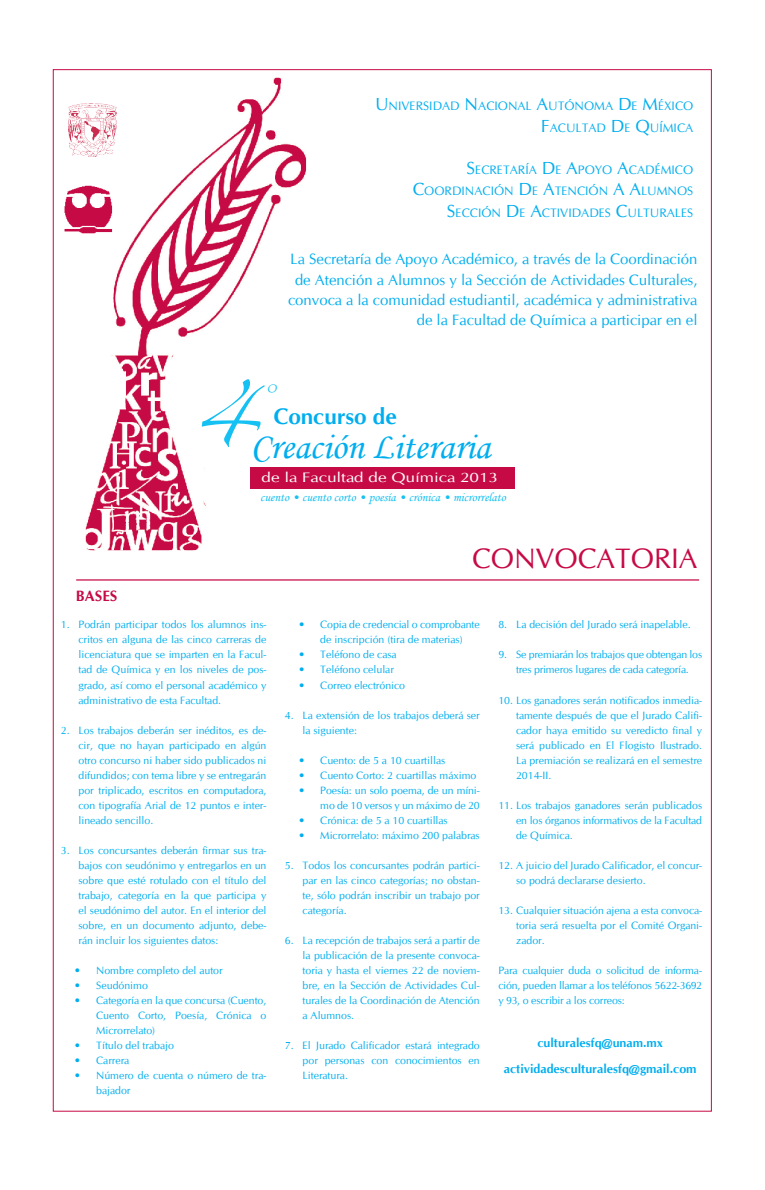
<style>
.page{position:relative;width:765px;height:1190px;background:#fff}
.page>*{position:absolute;margin:0;border:0;box-sizing:border-box;transform-origin:0 0}
.t1{font:60px "Zapfino";color:#15c0f2}
.t2{font:37.5px "Monotype Corsiva";color:#00aeef}
.Body_Text{font:28.12px "CG Omega";color:#c60a45}
.Body_Text-2{font:700 22.5px "CG Omega";color:#00aeef}
.Body_Text-3{font:15px/20px "CG Omega";color:#00aeef;text-align:right}
.Body_Text-4{font:700 15px "CG Omega";color:#c60a45}
.Body_Text-5{font:13.75px "CG Omega";color:#fff;scale:1.25 1}
.Body_Text-6{font:700 12.5px "CG Omega";color:#00aeef}
.t3{font:12.5px "Monotype Corsiva";color:#15c0f2}
.Body_Text-7{font:12.25px "CG Omega";color:#00aeef}
.Body_Text-8{font:10.62px/15px "CG Omega";color:#00aeef;text-align:justify}
.s1{font-size:17.5px}
</style>
<div class="page">
<img style="left:86px;top:78px;width:220px;height:472px">
<div style="left:251px;top:466px;width:264px;height:22px;background:#c60a45"></div>
<img style="left:64px;top:180px;width:52px;height:56px">
<img style="left:69px;top:104px;width:47px;height:52px">
<hr style="left:76px;top:579px;width:623px;height:1px;background:#c60a45">
<p class="Body_Text-7" style="left:375px;top:99px;width:320px"><span class="s1">U</span>NIVERSIDAD <span class="s1">N</span>ACIONAL <span class="s1">A</span>UTÓNOMA <span class="s1">D</span>E <span class="s1">M</span>ÉXICO</p>
<p class="Body_Text-7" style="left:541px;top:120px;width:154px"><span class="s1">F</span>ACU LTAD <span class="s1">D</span>E <span class="s1">Q</span>U ÍMICA</p>
<p class="Body_Text-7" style="left:467px;top:163px;width:228px"><span class="s1">S</span>ECRETARÍA <span class="s1">D</span> E <span class="s1">A</span>POYO <span class="s1">A</span>CADÉMICO</p>
<p class="Body_Text-7" style="left:413px;top:184px;width:282px"><span class="s1">C</span>OORDINACIÓN <span class="s1">D</span>E <span class="s1">A</span>TENCIÓN <span class="s1">A A</span>LUMNOS</p>
<p class="Body_Text-7" style="left:447px;top:205px;width:248px"><span class="s1">S</span>ECCIÓN <span class="s1">D</span>E <span class="s1">A</span>CTIVIDADES <span class="s1">C</span>U LTU RALES</p>
<p class="Body_Text-3" style="left:288px;top:249px;width:411px">La Secretaría de Apoyo Académico, a través de la Coordinación de Atención a Alumnos y la Sección de Actividades Culturales, convoca a la comunidad estudiantil, académica y administrativa de la Facultad de Química a participar en el</p>
<p class="t1" style="left:192px;top:389px;width:80px">4<sup>°</sup></p>
<p class="Body_Text-2" style="left:273px;top:402px;width:125px">Concurso de</p>
<p class="t2" style="left:250px;top:424px;width:242px">Creación Literaria</p>
<p class="Body_Text-5" style="left:262px;top:469px;width:191px">de la Facultad de Química 2013</p>
<p class="t3" style="left:260px;top:489px;width:247px">cuento • cuento corto • poesía • crónica • microrrelato</p>
<p class="Body_Text-4" style="left:76px;top:586px;width:43px">BASES</p>
<p class="Body_Text-8" style="left:79px;top:617px;width:189px;text-indent:-18px">1. Podrán participar todos los alumnos ins&shy;critos en alguna de las cinco carreras de licenciatura que se imparten en la Facul&shy;tad de Química y en los niveles de pos&shy;grado, así como el personal académico y administrativo de esta Facultad.</p>
<p class="Body_Text-8" style="left:79px;top:722px;width:189px;text-indent:-18px">2. Los trabajos deberán ser inéditos, es de&shy;cir, que no hayan participado en algún otro concurso ni haber sido publicados ni difundidos; con tema libre y se entregarán por triplicado, escritos en computadora, con tipografía Arial de 12 puntos e inter&shy;lineado sencillo.</p>
<p class="Body_Text-8" style="left:79px;top:842px;width:189px;text-indent:-18px">3. Los concursantes deberán firmar sus tra&shy;bajos con seudónimo y entregarlos en un sobre que esté rotulado con el título del trabajo, categoría en la que participa y el seudónimo del autor. En el interior del sobre, en un documento adjunto, debe&shy;rán incluir los siguientes datos:</p>
<p class="Body_Text-8" style="left:75px;top:962px;width:149px">• Nombre completo del autor</p>
<p class="Body_Text-8" style="left:75px;top:977px;width:74px">• Seudónimo</p>
<p class="Body_Text-8" style="left:96px;top:992px;width:172px;text-indent:-21px">• Categoría en la que concursa (Cuento, Cuento Corto, Poesía, Crónica o Microrrelato)</p>
<p class="Body_Text-8" style="left:75px;top:1037px;width:100px">• Título del trabajo</p>
<p class="Body_Text-8" style="left:75px;top:1052px;width:56px">• Carrera</p>
<p class="Body_Text-8" style="left:96px;top:1067px;width:172px;text-indent:-21px">• Número de cuenta o número de tra&shy;bajador</p>
<p class="Body_Text" style="left:472px;top:541px;width:227px">CONVOCATORIA</p>
<p class="Body_Text-8" style="left:299px;top:617px;width:182px;text-align:center">• Copia de credencial o comprobante de inscripción (tira de materias)</p>
<p class="Body_Text-8" style="left:299px;top:647px;width:99px">• Teléfono de casa</p>
<p class="Body_Text-8" style="left:299px;top:662px;width:96px">• Teléfono celular</p>
<p class="Body_Text-8" style="left:299px;top:677px;width:108px">• Correo electrónico</p>
<p class="Body_Text-8" style="left:303px;top:707px;width:179px;text-indent:-18px">4. La extensión de los trabajos deberá ser la siguiente:</p>
<p class="Body_Text-8" style="left:299px;top:752px;width:148px">• Cuento: de 5 a 10 cuartillas</p>
<p class="Body_Text-8" style="left:299px;top:767px;width:179px">• Cuento Corto: 2 cuartillas máximo</p>
<p class="Body_Text-8" style="left:299px;top:782px;width:182px;text-align:right">• Poesía: un solo poema, de un míni&shy;mo de 10 versos y un máximo de 20</p>
<p class="Body_Text-8" style="left:299px;top:812px;width:150px">• Crónica: de 5 a 10 cuartillas</p>
<p class="Body_Text-8" style="left:299px;top:827px;width:182px">• Microrrelato: máximo 200 palabras</p>
<p class="Body_Text-8" style="left:303px;top:857px;width:179px;text-indent:-18px">5. Todos los concursantes podrán partici&shy;par en las cinco categorías; no obstan&shy;te, sólo podrán inscribir un trabajo por categoría.</p>
<p class="Body_Text-8" style="left:303px;top:932px;width:179px;text-indent:-18px">6. La recepción de trabajos será a partir de la publicación de la presente convoca&shy;toria y hasta el viernes 22 de noviem&shy;bre, en la Sección de Actividades Cul&shy;turales de la Coordinación de Atención a Alumnos.</p>
<p class="Body_Text-8" style="left:303px;top:1037px;width:179px;text-indent:-18px">7. El Jurado Calificador estará integrado por personas con conocimientos en Literatura.</p>
<p class="Body_Text-8" style="left:498px;top:617px;width:194px">8. La decisión del Jurado será inapelable.</p>
<p class="Body_Text-8" style="left:498px;top:647px;width:205px;text-align:center">9. Se premiarán los trabajos que obtengan los tres primeros lugares de cada categoría.</p>
<p class="Body_Text-8" style="left:516px;top:692px;width:188px;text-indent:-18px">10. Los ganadores serán notificados inmedia&shy;tamente después de que el Jurado Califi&shy;cador haya emitido su veredicto final y será publicado en El Flogisto Ilustrado.<br>La premiación se realizará en el semestre 2014-II.</p>
<p class="Body_Text-8" style="left:516px;top:797px;width:188px;text-indent:-18px">11. Los trabajos ganadores serán publicados en los órganos informativos de la Facultad de Química.</p>
<p class="Body_Text-8" style="left:516px;top:857px;width:188px;text-indent:-18px">12. A juicio del Jurado Calificador, el concur&shy;so podrá declararse desierto.</p>
<p class="Body_Text-8" style="left:516px;top:902px;width:188px;text-indent:-18px">13. Cualquier situación ajena a esta convoca&shy;toria será resuelta por el Comité Organi&shy;zador.</p>
<p class="Body_Text-8" style="left:498px;top:962px;width:205px">Para cualquier duda o solicitud de informa&shy;ción, pueden llamar a los teléfonos 5622-3692 y 93, o escribir a los correos:</p>
<p class="Body_Text-6" style="left:537px;top:1034px;width:127px">culturalesfq@unam.mx</p>
<p class="Body_Text-6" style="left:504px;top:1060px;width:194px">actividadesculturalesfq@gmail.com</p>
</div>
